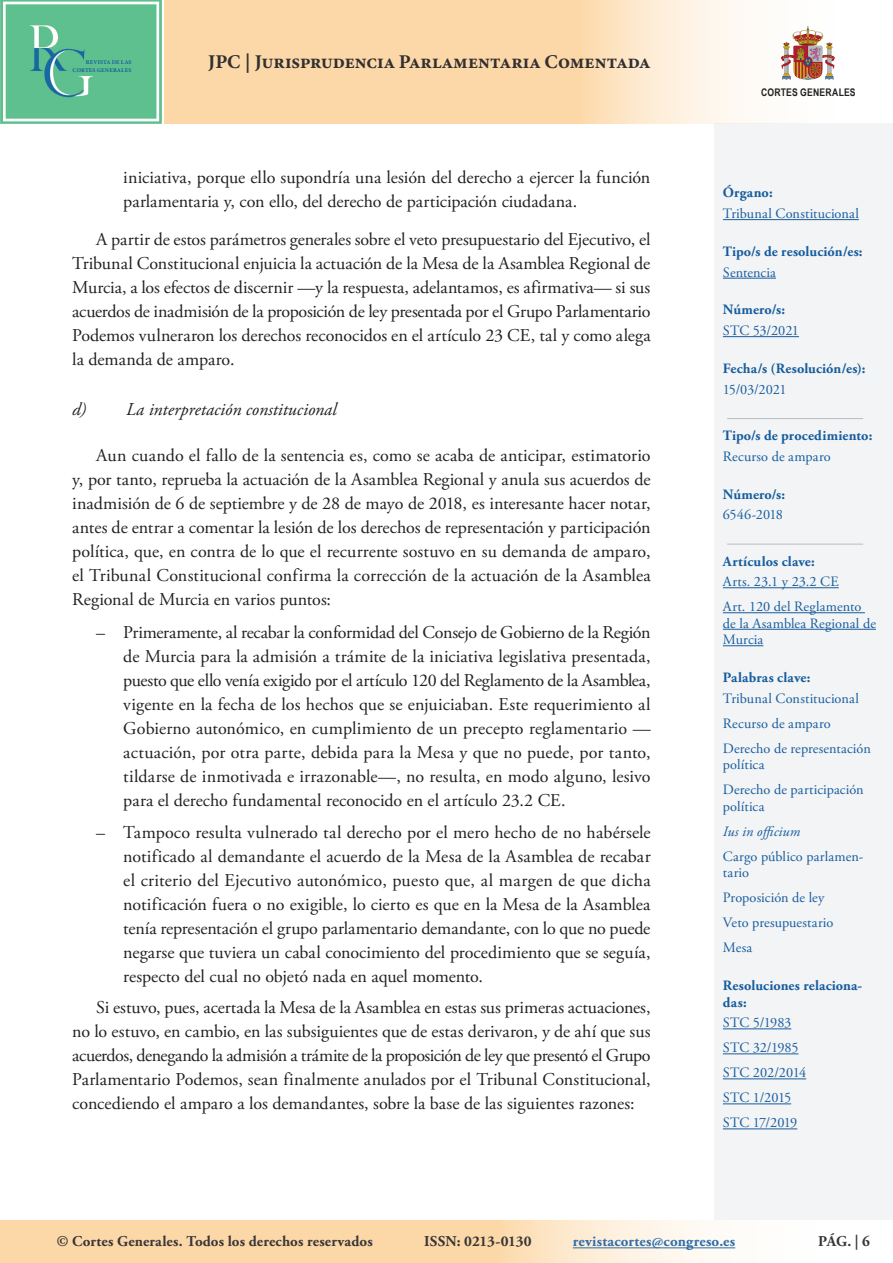
<style>
.page{position:relative;width:893px;height:1263px;background:#fff}
.page>*{position:absolute;margin:0;border:0;box-sizing:border-box;transform-origin:0 0}
.t1{font:19.5px "Minion Variable Concept";letter-spacing:.005em;color:#312f30}
._6_1__Párrafo_normal{font:18px/24px "Adobe Garamond Pro";letter-spacing:-.005em;color:#231f20;text-align:justify}
._8__Epígrafe_2{font:italic 18px "Adobe Garamond Pro";color:#231f20}
.t2{font:700 15px "Adobe Garamond Pro";letter-spacing:.01em;color:#231f20}
.t3{font:700 15px "Adobe Garamond Pro";letter-spacing:.015em;color:#175d9e}
.t4{font:14.25px/25px "Adobe Garamond Pro";color:#175d9e}
.t5{font:700 14.25px/16.5px "Adobe Garamond Pro";letter-spacing:.01em;color:#175d9e}
.t6{font:italic 14.25px "Adobe Garamond Pro";letter-spacing:.005em;color:#175d9e}
.t7{font:700 10.5px "Arial Narrow";letter-spacing:.02em;color:#231f20}
.t8{font:5.7px/8.7px "Minion Variable Concept";letter-spacing:.03em;color:#175d9e;text-align:right}
</style>
<div class="page">
<div style="left:714px;top:123px;width:179px;height:1097px;background:#f2f3f4"></div>
<hr style="left:723px;top:219px;width:136px;height:1px;background:#175d9e">
<hr style="left:723px;top:278px;width:53px;height:1px;background:#175d9e">
<hr style="left:723px;top:336px;width:76px;height:1px;background:#175d9e">
<hr style="left:727px;top:418px;width:136px;height:1px;background:#bcbdc0">
<hr style="left:727px;top:544px;width:136px;height:1px;background:#bcbdc0">
<hr style="left:723px;top:587px;width:116px;height:1px;background:#175d9e">
<hr style="left:723px;top:612px;width:142px;height:1px;background:#175d9e">
<hr style="left:723px;top:629px;width:153px;height:1px;background:#175d9e">
<hr style="left:723px;top:645px;width:40px;height:1px;background:#175d9e">
<hr style="left:723px;top:1028px;width:68px;height:1px;background:#175d9e">
<hr style="left:723px;top:1053px;width:75px;height:1px;background:#175d9e">
<hr style="left:723px;top:1078px;width:83px;height:1px;background:#175d9e">
<hr style="left:723px;top:1103px;width:68px;height:1px;background:#175d9e">
<hr style="left:723px;top:1128px;width:74px;height:1px;background:#175d9e">
<svg style="left:0;top:1220px;width:736px;height:43px;background:#fcdfb8"></svg>
<hr style="left:573px;top:1247px;width:162px;height:1px;background:#175d9e">
<svg style="left:164px;top:0;width:671px;height:123px;background:#fbdfbb"></svg>
<img style="left:781px;top:26px;width:27px;height:44px">
<img style="left:0;top:0;width:162px;height:123px">
<p class="t8" style="left:73px;top:58px;width:60px">REVISTA DE LAS<br>CORTES GENERALES</p>
<p class="t1" style="left:208px;top:48px;width:443px">JPC | Jurisprudencia Parlamentaria Comentada</p>
<p class="_6_1__Párrafo_normal" style="left:123px;top:166px;width:529px">iniciativa, porque ello supondría una lesión del derecho a ejercer la función parlamentaria y, con ello, del derecho de participación ciudadana.</p>
<p class="_6_1__Párrafo_normal" style="left:72px;top:228px;width:580px;text-indent:24px">A partir de estos parámetros generales sobre el veto presupuestario del Ejecutivo, el Tribunal Constitucional enjuicia la actuación de la Mesa de la Asamblea Regional de Murcia, a los efectos de discernir —y la respuesta, adelantamos, es afirmativa— si sus acuerdos de inadmisión de la proposición de ley presentada por el Grupo Parlamentario Podemos vulneraron los derechos reconocidos en el artículo 23 CE, tal y como alega la demanda de amparo.</p>
<p class="_8__Epígrafe_2" style="left:72px;top:398px;width:266px">d) La interpretación constitucional</p>
<p class="_6_1__Párrafo_normal" style="left:72px;top:444px;width:580px;text-indent:24px">Aun cuando el fallo de la sentencia es, como se acaba de anticipar, estimatorio y, por tanto, reprueba la actuación de la Asamblea Regional y anula sus acuerdos de inadmisión de 6 de septiembre y de 28 de mayo de 2018, es interesante hacer notar, antes de entrar a comentar la lesión de los derechos de representación y participación política, que, en contra de lo que el recurrente sostuvo en su demanda de amparo, el Tribunal Constitucional confirma la corrección de la actuación de la Asamblea Regional de Murcia en varios puntos:</p>
<p class="_6_1__Párrafo_normal" style="left:123px;top:621px;width:529px;text-indent:-27px">– Primeramente, al recabar la conformidad del Consejo de Gobierno de la Región de Murcia para la admisión a trámite de la iniciativa legislativa presentada, puesto que ello venía exigido por el artículo 120 del Reglamento de la Asamblea, vigente en la fecha de los hechos que se enjuiciaban. Este requerimiento al Gobierno autonómico, en cumplimiento de un precepto reglamentario — actuación, por otra parte, debida para la Mesa y que no puede, por tanto, tildarse de inmotivada e irrazonable—, no resulta, en modo alguno, lesivo para el derecho fundamental reconocido en el artículo 23.2 CE.</p>
<p class="_6_1__Párrafo_normal" style="left:123px;top:821px;width:529px;text-indent:-27px">– Tampoco resulta vulnerado tal derecho por el mero hecho de no habérsele notificado al demandante el acuerdo de la Mesa de la Asamblea de recabar el criterio del Ejecutivo autonómico, puesto que, al margen de que dicha notificación fuera o no exigible, lo cierto es que en la Mesa de la Asamblea tenía representación el grupo parlamentario demandante, con lo que no puede negarse que tuviera un cabal conocimiento del procedimiento que se seguía, respecto del cual no objetó nada en aquel momento.</p>
<p class="_6_1__Párrafo_normal" style="left:72px;top:996px;width:580px;text-indent:24px">Si estuvo, pues, acertada la Mesa de la Asamblea en estas sus primeras actuaciones, no lo estuvo, en cambio, en las subsiguientes que de estas derivaron, y de ahí que sus acuerdos, denegando la admisión a trámite de la proposición de ley que presentó el Grupo Parlamentario Podemos, sean finalmente anulados por el Tribunal Constitucional, concediendo el amparo a los demandantes, sobre la base de las siguientes razones:</p>
<p class="t7" style="left:761px;top:85px;width:96px">CORTES GENERALES</p>
<p class="t5" style="left:723px;top:185px;width:51px">Órgano:</p>
<p class="t4" style="left:723px;top:202px;width:137px">Tribunal Constitucional</p>
<p class="t5" style="left:723px;top:243px;width:141px">Tipo/s de resolución/es:</p>
<p class="t4" style="left:723px;top:260px;width:55px">Sentencia</p>
<p class="t5" style="left:723px;top:302px;width:64px">Número/s:</p>
<p class="t4" style="left:723px;top:319px;width:78px">STC 53/2021</p>
<p class="t5" style="left:723px;top:360px;width:144px">Fecha/s (Resolución/es):</p>
<p class="t4" style="left:723px;top:377px;width:65px">15/03/2021</p>
<p class="t5" style="left:723px;top:427px;width:151px">Tipo/s de procedimiento:</p>
<p class="t4" style="left:723px;top:444px;width:109px">Recurso de amparo</p>
<p class="t5" style="left:723px;top:486px;width:64px">Número/s:</p>
<p class="t4" style="left:723px;top:503px;width:62px">6546-2018</p>
<p class="t5" style="left:723px;top:553px;width:93px">Artículos clave:</p>
<p class="t4" style="left:723px;top:570px;width:140px">Arts. 23.1 y 23.2 CE<br>Art. 120 del Reglamento</p>
<p class="t4" style="left:723px;top:615px;width:155px;line-height:16.5px">de la Asamblea Regional de<br>Murcia</p>
<p class="t5" style="left:723px;top:670px;width:89px">Palabras clave:</p>
<p class="t4" style="left:723px;top:686px;width:149px">Tribunal Constitucional<br>Recurso de amparo<br>Derecho de representación</p>
<p class="t4" style="left:723px;top:753px;width:142px">política<br>Derecho de participación</p>
<p class="t4" style="left:723px;top:794px;width:43px">política</p>
<p class="t6" style="left:723px;top:823px;width:79px">Ius in officium</p>
<p class="t4" style="left:723px;top:849px;width:142px;line-height:16.5px">Cargo público parlamen&shy;tario</p>
<p class="t4" style="left:723px;top:886px;width:112px">Proposición de ley<br>Veto presupuestario<br>Mesa</p>
<p class="t5" style="left:723px;top:978px;width:141px">Resoluciones relaciona&shy;das:</p>
<p class="t4" style="left:723px;top:1011px;width:85px">STC 5/1983<br>STC 32/1985<br>STC 202/2014<br>STC 1/2015<br>STC 17/2019</p>
<p class="t2" style="left:57px;top:1233px;width:317px">© Cortes Generales. Todos los derechos reservados</p>
<p class="t2" style="left:424px;top:1233px;width:109px">ISSN: 0213-0130</p>
<p class="t3" style="left:573px;top:1233px;width:164px">revistacortes@congreso.es</p>
<p class="t2" style="left:818px;top:1233px;width:53px">PÁG. | 6</p>
</div>
